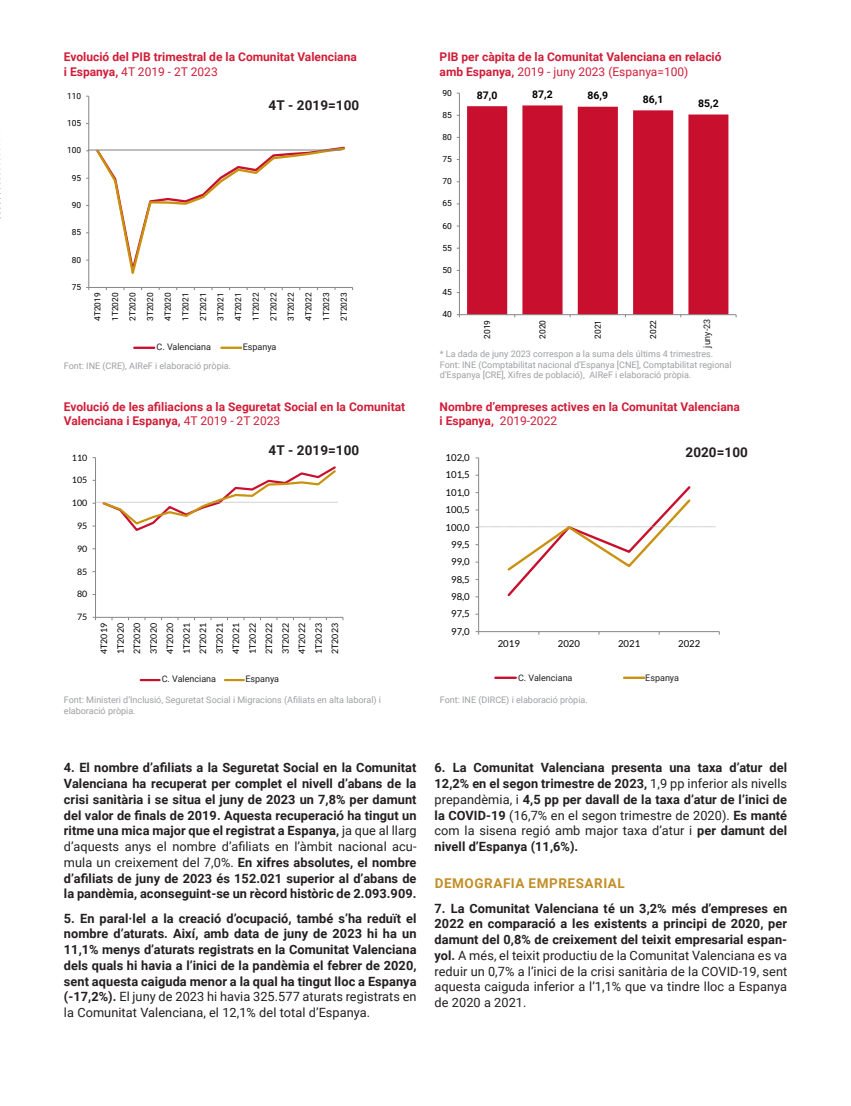
<style>
.page{position:relative;width:851px;height:1106px;background:#fff}
.page>*{position:absolute;margin:0;border:0;box-sizing:border-box;transform-origin:0 0}
.t1{font:700 13.5px "Roboto";letter-spacing:.005em;color:#231f20}
.t2{font:700 13.5px "Roboto";letter-spacing:.04em;color:#c28f28}
.t3{font:700 12.75px/15.8px "Roboto";letter-spacing:.005em;color:#231f20;text-align:justify}
.t4{font:12.75px/15.8px "Roboto";letter-spacing:.005em;color:#231f20;text-align:justify}
.t5{font:700 12px/14.4px "Roboto";color:#d01e39}
.t6{font:700 10.5px "Roboto";letter-spacing:.005em;color:#000}
.t7{font:9.6px "Lato";letter-spacing:.005em;color:#000}
.t8{font:9px/10.8px "Roboto";color:#9d9fa2}
.t9{font:9px "Roboto";color:#231f20}
.t10{font:8.85px/16.5px "Lato";color:#000;text-align:justify}
.t11{font:8.4px/17.5px "Roboto";letter-spacing:-.01em;color:#000;text-align:justify}
.s1{font-weight:400}
.s2{font-weight:700}
</style>
<div class="page">
<hr style="left:478px;top:458px;width:1px;height:173px;background:#868686">
<hr style="left:478px;top:631px;width:240px;height:1px;background:#868686">
<hr style="left:495px;top:676px;width:20px;height:3px;background:#c80f2e">
<hr style="left:624px;top:676px;width:20px;height:3px;background:#c9920e">
<svg style="left:475px;top:484px;width:240px;height:114px"></svg>
<hr style="left:95px;top:457px;width:1px;height:160px;background:#868686">
<hr style="left:95px;top:617px;width:248px;height:1px;background:#868686">
<svg style="left:141px;top:679px;width:18px;height:2px"></svg>
<svg style="left:225px;top:679px;width:19px;height:2px"></svg>
<svg style="left:93px;top:466px;width:245px;height:65px"></svg>
<svg style="left:0;top:139px;width:1px;height:80px"></svg>
<svg style="left:467px;top:105px;width:261px;height:209px;fill:#c80f2e"></svg>
<hr style="left:459px;top:93px;width:1px;height:222px;background:#868686">
<hr style="left:459px;top:314px;width:277px;height:1px;background:#868686">
<hr style="left:88px;top:96px;width:1px;height:191px;background:#868686">
<hr style="left:89px;top:287px;width:263px;height:1px;background:#868686">
<svg style="left:86px;top:145px;width:259px;height:145px"></svg>
<hr style="left:134px;top:346px;width:20px;height:3px;background:#c80f2e">
<hr style="left:221px;top:346px;width:20px;height:3px;background:#c9920e">
<hr style="left:88px;top:150px;width:253px;height:1px;background:#7f7f7f">
<p class="t5" style="left:64px;top:49px;width:294px">Evolució del PIB trimestral de la Comunitat Valenciana i Espanya, <span class="s1">4T 2019 - 2T 2023</span></p>
<p class="t11" style="left:67px;top:87px;width:16px">110</p>
<p class="t11" style="left:67px;top:114px;width:16px">105</p>
<p class="t11" style="left:67px;top:141px;width:16px">100</p>
<p class="t11" style="left:72px;top:168px;width:11px">95</p>
<p class="t11" style="left:72px;top:196px;width:11px">90</p>
<p class="t11" style="left:72px;top:223px;width:11px">85</p>
<p class="t11" style="left:72px;top:250px;width:11px">80</p>
<p class="t11" style="left:72px;top:278px;width:11px">75</p>
<p class="t1" style="left:268px;top:95px;width:92px">4T - 2019=100</p>
<p class="t11" style="left:88px;top:321px;width:30px;rotate:-90deg">4T2019<br>1T2020<br>2T2020<br>3T2020<br>4T2020<br>1T2021<br>2T2021<br>3T2021<br>4T2021<br>1T2022<br>2T2022<br>3T2022<br>4T2022<br>1T2023<br>2T2023</p>
<p class="t11" style="left:156px;top:338px;width:52px">C. Valenciana</p>
<p class="t11" style="left:243px;top:338px;width:29px">España</p>
<p class="t9" style="left:156px;top:341px;width:56px">C. Valenciana</p>
<p class="t9" style="left:243px;top:341px;width:35px">Espanya</p>
<p class="t8" style="left:64px;top:360px;width:169px">Font: INE (CRE), AIReF i elaboració pròpia.</p>
<p class="t5" style="left:64px;top:399px;width:343px">Evolució de les afiliacions a la Seguretat Social en la Comunitat<br>Valenciana i Espanya, <span class="s1">4T 2019 - 2T 2023</span></p>
<p class="t10" style="left:72px;top:449px;width:17px">110</p>
<p class="t10" style="left:72px;top:472px;width:17px">105</p>
<p class="t10" style="left:72px;top:494px;width:17px">100</p>
<p class="t10" style="left:77px;top:517px;width:12px">95</p>
<p class="t10" style="left:77px;top:540px;width:12px">90</p>
<p class="t10" style="left:77px;top:563px;width:12px">85</p>
<p class="t10" style="left:77px;top:586px;width:12px">80</p>
<p class="t10" style="left:77px;top:609px;width:12px">75</p>
<p class="t1" style="left:268px;top:440px;width:92px">4T - 2019=100</p>
<p class="t5" style="left:439px;top:49px;width:283px">PIB per càpita de la Comunitat Valenciana en relació amb Espanya, <span class="s1">2019 - juny 2023 (Espanya=100)</span></p>
<p class="t11" style="left:442px;top:83px;width:11px">90</p>
<p class="t11" style="left:442px;top:106px;width:11px">85</p>
<p class="t11" style="left:442px;top:128px;width:11px">80</p>
<p class="t11" style="left:442px;top:150px;width:11px">75</p>
<p class="t11" style="left:442px;top:172px;width:11px">70</p>
<p class="t11" style="left:442px;top:194px;width:11px">65</p>
<p class="t11" style="left:442px;top:216px;width:11px">60</p>
<p class="t11" style="left:442px;top:238px;width:11px">55</p>
<p class="t11" style="left:442px;top:261px;width:11px">50</p>
<p class="t11" style="left:442px;top:283px;width:11px">45</p>
<p class="t11" style="left:442px;top:305px;width:11px">40</p>
<p class="t6" style="left:476px;top:88px;width:22px">87,0</p>
<p class="t6" style="left:532px;top:87px;width:22px">87,2</p>
<p class="t6" style="left:587px;top:88px;width:22px">86,9</p>
<p class="t6" style="left:642px;top:92px;width:22px">86,1</p>
<p class="t6" style="left:698px;top:96px;width:22px">85,2</p>
<p class="t9" style="left:700px;top:347px;width:30px;rotate:-90deg">juny-23</p>
<p class="t11" style="left:478px;top:339px;width:20px;rotate:-90deg">2019</p>
<p class="t11" style="left:533px;top:339px;width:20px;rotate:-90deg">2020</p>
<p class="t11" style="left:588px;top:339px;width:20px;rotate:-90deg">2021</p>
<p class="t11" style="left:643px;top:339px;width:20px;rotate:-90deg">2022</p>
<p class="t11" style="left:699px;top:343px;width:24px;rotate:-90deg">jun-23</p>
<p class="t8" style="left:439px;top:348px;width:275px">* La dada de juny 2023 correspon a la suma dels últims 4 trimestres.</p>
<p class="t8" style="left:439px;top:358px;width:293px">Font: INE (Comptabilitat nacional d’Espanya [CNE], Comptabilitat regional d’Espanya [CRE], Xifres de població), AIReF i elaboració pròpia.</p>
<p class="t5" style="left:439px;top:399px;width:302px">Nombre d’empreses actives en la Comunitat Valenciana i Espanya, <span class="s1">2019-2022</span></p>
<p class="t1" style="left:685px;top:443px;width:64px">2020=100</p>
<p class="t7" style="left:445px;top:452px;width:26px">102,0</p>
<p class="t7" style="left:445px;top:469px;width:26px">101,5</p>
<p class="t7" style="left:445px;top:487px;width:26px">101,0</p>
<p class="t7" style="left:445px;top:504px;width:26px">100,5</p>
<p class="t7" style="left:445px;top:522px;width:26px">100,0</p>
<p class="t7" style="left:451px;top:539px;width:20px">99,5</p>
<p class="t7" style="left:451px;top:556px;width:20px">99,0</p>
<p class="t7" style="left:451px;top:574px;width:20px">98,5</p>
<p class="t7" style="left:451px;top:591px;width:20px">98,0</p>
<p class="t7" style="left:451px;top:608px;width:20px">97,5</p>
<p class="t10" style="left:96px;top:654px;width:32px;rotate:-90deg">4T2019<br>1T2020<br>2T2020<br>3T2020<br>4T2020<br>1T2021<br>2T2021<br>3T2021<br>4T2021<br>1T2022<br>2T2022<br>3T2022<br>4T2022<br>1T2023<br>2T2023</p>
<p class="t10" style="left:161px;top:671px;width:54px">C. Valenciana</p>
<p class="t10" style="left:246px;top:671px;width:29px">España</p>
<p class="t7" style="left:451px;top:626px;width:20px">97,0</p>
<p class="t7" style="left:497px;top:638px;width:24px">2019</p>
<p class="t7" style="left:557px;top:638px;width:24px">2020</p>
<p class="t7" style="left:618px;top:638px;width:24px">2021</p>
<p class="t7" style="left:678px;top:638px;width:24px">2022</p>
<p class="t7" style="left:517px;top:672px;width:58px">C. Valenciana</p>
<p class="t7" style="left:646px;top:672px;width:31px">España</p>
<p class="t9" style="left:162px;top:672px;width:56px">C. Valenciana</p>
<p class="t9" style="left:245px;top:672px;width:35px">Espanya</p>
<p class="t9" style="left:518px;top:671px;width:56px">C. Valenciana</p>
<p class="t9" style="left:645px;top:671px;width:35px">Espanya</p>
<p class="t8" style="left:64px;top:694px;width:318px">Font: Ministeri d’Inclusió, Seguretat Social i Migracions (Afiliats en alta laboral) i elaboració pròpia.</p>
<p class="t8" style="left:439px;top:694px;width:149px">Font: INE (DIRCE) i elaboració pròpia.</p>
<p class="t3" style="left:64px;top:759px;width:354px">4. El nombre d’afiliats a la Seguretat Social en la Comunitat Valenciana ha recuperat per complet el nivell d’abans de la crisi sanitària i se situa el juny de 2023 un 7,8% per damunt del valor de finals de 2019. Aquesta recuperació ha tingut un ritme una mica major que el registrat a Espanya, <span class="s1">ja que al llarg d’aquests anys el nombre d’afiliats en l’àmbit nacional acu&shy;mula un creixement del 7,0%.</span> En xifres absolutes, el nombre d’afiliats de juny de 2023 és 152.021 superior al d’abans de la pandèmia, aconseguint-se un rècord històric de 2.093.909.</p>
<p class="t3" style="left:64px;top:909px;width:354px">5. En paral·lel a la creació d’ocupació, també s’ha reduït el nombre d’aturats. Així, amb data de juny de 2023 hi ha un 11,1% menys d’aturats registrats en la Comunitat Valenciana dels quals hi havia a l’inici de la pandèmia el febrer de 2020, sent aquesta caiguda menor a la qual ha tingut lloc a Espanya (-17,2%). <span class="s1">El juny de 2023 hi havia 325.577 aturats registrats en la Comunitat Valenciana, el 12,1% del total d’Espanya.</span></p>
<p class="t3" style="left:434px;top:759px;width:354px">6. La Comunitat Valenciana presenta una taxa d’atur del 12,2% en el segon trimestre de 2023, <span class="s1">1,9 pp inferior als nivells prepandèmia, i</span> 4,5 pp per davall de la taxa d’atur de l’inici de la COVID-19 <span class="s1">(16,7% en el segon trimestre de 2020).</span> Es manté <span class="s1">com la sisena regió amb major taxa d’atur i</span> per damunt del nivell d’Espanya (11,6%).</p>
<p class="t2" style="left:434px;top:874px;width:191px">DEMOGRAFIA EMPRESARIAL</p>
<p class="t4" style="left:434px;top:899px;width:354px"><span class="s2">7. La Comunitat Valenciana té un 3,2% més d’empreses en 2022 en comparació a les existents a principi de 2020, per damunt del 0,8% de creixement del teixit empresarial espan&shy;yol.</span> A més, el teixit productiu de la Comunitat Valenciana es va reduir un 0,7% a l’inici de la crisi sanitària de la COVID-19, sent aquesta caiguda inferior a l’1,1% que va tindre lloc a Espanya de 2020 a 2021.</p>
</div>
